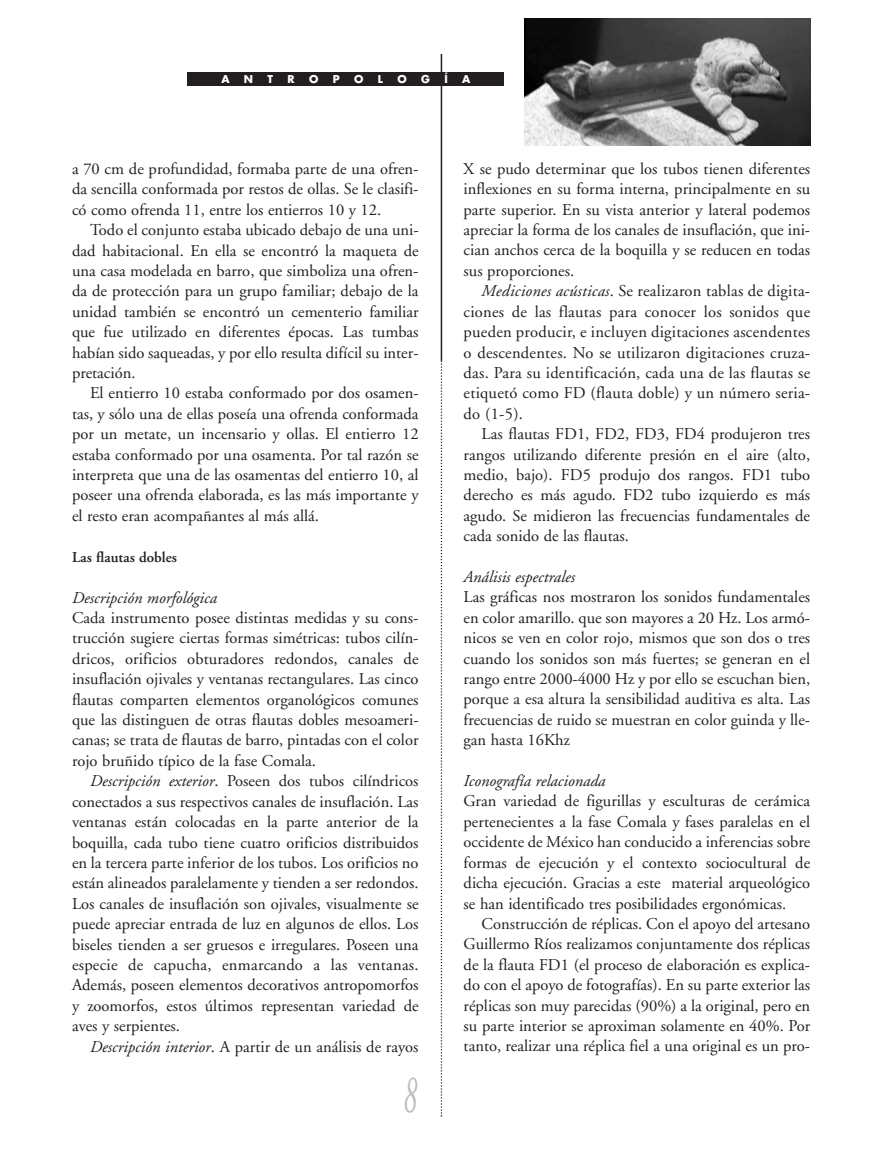
<style>
.page{position:relative;width:893px;height:1170px;background:#fff}
.page>*{position:absolute;margin:0;border:0;box-sizing:border-box;transform-origin:0 0}
.t1{font:italic 54px "Adobe Garamond";color:#bcbdc0;scale:.5 1}
.t2{font:16.5px/20.4px "Adobe Garamond";color:#231f20;text-align:justify}
.t3{font:italic 16.5px "Adobe Garamond";color:#231f20}
.t4{font:600 15px "Adobe Garamond";color:#231f20}
.t5{font:700 10.5px "Futura";color:#fff}
.s1{font-style:italic}
</style>
<div class="page">
<hr style="left:441px;top:54px;width:1px;height:306px;background:#231f20">
<svg style="left:441px;top:360px;width:1px;height:756px"></svg>
<div style="left:188px;top:72px;width:316px;height:14px;background:#231f20"></div>
<img style="left:524px;top:19px;width:286px;height:126px">
<p class="t5" style="left:221px;top:74px;width:10px">A</p>
<p class="t5" style="left:244px;top:74px;width:11px">N</p>
<p class="t5" style="left:268px;top:74px;width:7px">T</p>
<p class="t5" style="left:288px;top:74px;width:9px">R</p>
<p class="t5" style="left:309px;top:74px;width:11px">O</p>
<p class="t5" style="left:333px;top:74px;width:8px">P</p>
<p class="t5" style="left:354px;top:74px;width:11px">O</p>
<p class="t5" style="left:378px;top:74px;width:7px">L</p>
<p class="t5" style="left:397px;top:74px;width:11px">O</p>
<p class="t5" style="left:421px;top:74px;width:10px">G</p>
<p class="t5" style="left:444px;top:74px;width:5px">Í</p>
<p class="t5" style="left:462px;top:74px;width:10px">A</p>
<p class="t2" style="left:72px;top:160px;width:348px">a 70 cm de profundidad, formaba parte de una ofren&shy;da sencilla conformada por restos de ollas. Se le clasifi&shy;có como ofrenda 11, entre los entierros 10 y 12.</p>
<p class="t2" style="left:72px;top:221px;width:348px;text-indent:18px">Todo el conjunto estaba ubicado debajo de una uni&shy;dad habitacional. En ella se encontró la maqueta de una casa modelada en barro, que simboliza una ofren&shy;da de protección para un grupo familiar; debajo de la unidad también se encontró un cementerio familiar que fue utilizado en diferentes épocas. Las tumbas habían sido saqueadas, y por ello resulta difícil su inter&shy;pretación.</p>
<p class="t2" style="left:72px;top:384px;width:348px;text-indent:18px">El entierro 10 estaba conformado por dos osamen&shy;tas, y sólo una de ellas poseía una ofrenda conformada por un metate, un incensario y ollas. El entierro 12 estaba conformado por una osamenta. Por tal razón se interpreta que una de las osamentas del entierro 10, al poseer una ofrenda elaborada, es las más importante y el resto eran acompañantes al más allá.</p>
<p class="t4" style="left:72px;top:551px;width:106px">Las flautas dobles</p>
<p class="t3" style="left:72px;top:590px;width:146px">Descripción morfológica</p>
<p class="t2" style="left:72px;top:609px;width:348px">Cada instrumento posee distintas medidas y su cons&shy;trucción sugiere ciertas formas simétricas: tubos cilín&shy;dricos, orificios obturadores redondos, canales de insuflación ojivales y ventanas rectangulares. Las cinco flautas comparten elementos organológicos comunes que las distinguen de otras flautas dobles mesoameri&shy;canas; se trata de flautas de barro, pintadas con el color rojo bruñido típico de la fase Comala.</p>
<p class="t2" style="left:72px;top:772px;width:348px;text-indent:18px"><span class="s1">Descripción exterior</span>. Poseen dos tubos cilíndricos conectados a sus respectivos canales de insuflación. Las ventanas están colocadas en la parte anterior de la boquilla, cada tubo tiene cuatro orificios distribuidos en la tercera parte inferior de los tubos. Los orificios no están alineados paralelamente y tienden a ser redondos.<br>Los canales de insuflación son ojivales, visualmente se puede apreciar entrada de luz en algunos de ellos. Los biseles tienden a ser gruesos e irregulares. Poseen una especie de capucha, enmarcando a las ventanas.<br>Además, poseen elementos decorativos antropomorfos y zoomorfos, estos últimos representan variedad de aves y serpientes.</p>
<p class="t2" style="left:90px;top:1037px;width:330px"><span class="s1">Descripción interior</span>. A partir de un análisis de rayos</p>
<h1 class="t1" style="left:404px;top:1073px;width:28px">8</h1>
<p class="t2" style="left:464px;top:160px;width:348px">X se pudo determinar que los tubos tienen diferentes inflexiones en su forma interna, principalmente en su parte superior. En su vista anterior y lateral podemos apreciar la forma de los canales de insuflación, que ini&shy;cian anchos cerca de la boquilla y se reducen en todas sus proporciones.</p>
<p class="t2" style="left:464px;top:282px;width:348px;text-indent:18px"><span class="s1">Mediciones acústicas</span>. Se realizaron tablas de digita&shy;ciones de las flautas para conocer los sonidos que pueden producir, e incluyen digitaciones ascendentes o descendentes. No se utilizaron digitaciones cruza&shy;das. Para su identificación, cada una de las flautas se etiquetó como FD (flauta doble) y un número seria&shy;do (1-5).</p>
<p class="t2" style="left:464px;top:425px;width:348px;text-indent:18px">Las flautas FD1, FD2, FD3, FD4 produjeron tres rangos utilizando diferente presión en el aire (alto, medio, bajo). FD5 produjo dos rangos. FD1 tubo derecho es más agudo. FD2 tubo izquierdo es más agudo. Se midieron las frecuencias fundamentales de cada sonido de las flautas.</p>
<p class="t3" style="left:464px;top:570px;width:113px">Análisis espectrales</p>
<p class="t2" style="left:464px;top:588px;width:348px">Las gráficas nos mostraron los sonidos fundamentales en color amarillo. que son mayores a 20 Hz. Los armó&shy;nicos se ven en color rojo, mismos que son dos o tres cuando los sonidos son más fuertes; se generan en el rango entre 2000-4000 Hz y por ello se escuchan bien, porque a esa altura la sensibilidad auditiva es alta. Las frecuencias de ruido se muestran en color guinda y lle&shy;gan hasta 16Khz</p>
<p class="t3" style="left:464px;top:774px;width:143px">Iconografía relacionada</p>
<p class="t2" style="left:464px;top:792px;width:348px">Gran variedad de figurillas y esculturas de cerámica pertenecientes a la fase Comala y fases paralelas en el occidente de México han conducido a inferencias sobre formas de ejecución y el contexto sociocultural de dicha ejecución. Gracias a este material arqueológico se han identificado tres posibilidades ergonómicas.</p>
<p class="t2" style="left:464px;top:914px;width:348px;text-indent:18px">Construcción de réplicas. Con el apoyo del artesano Guillermo Ríos realizamos conjuntamente dos réplicas de la flauta FD1 (el proceso de elaboración es explica&shy;do con el apoyo de fotografías). En su parte exterior las réplicas son muy parecidas (90%) a la original, pero en su parte interior se aproximan solamente en 40%. Por tanto, realizar una réplica fiel a una original es un pro-</p>
</div>
